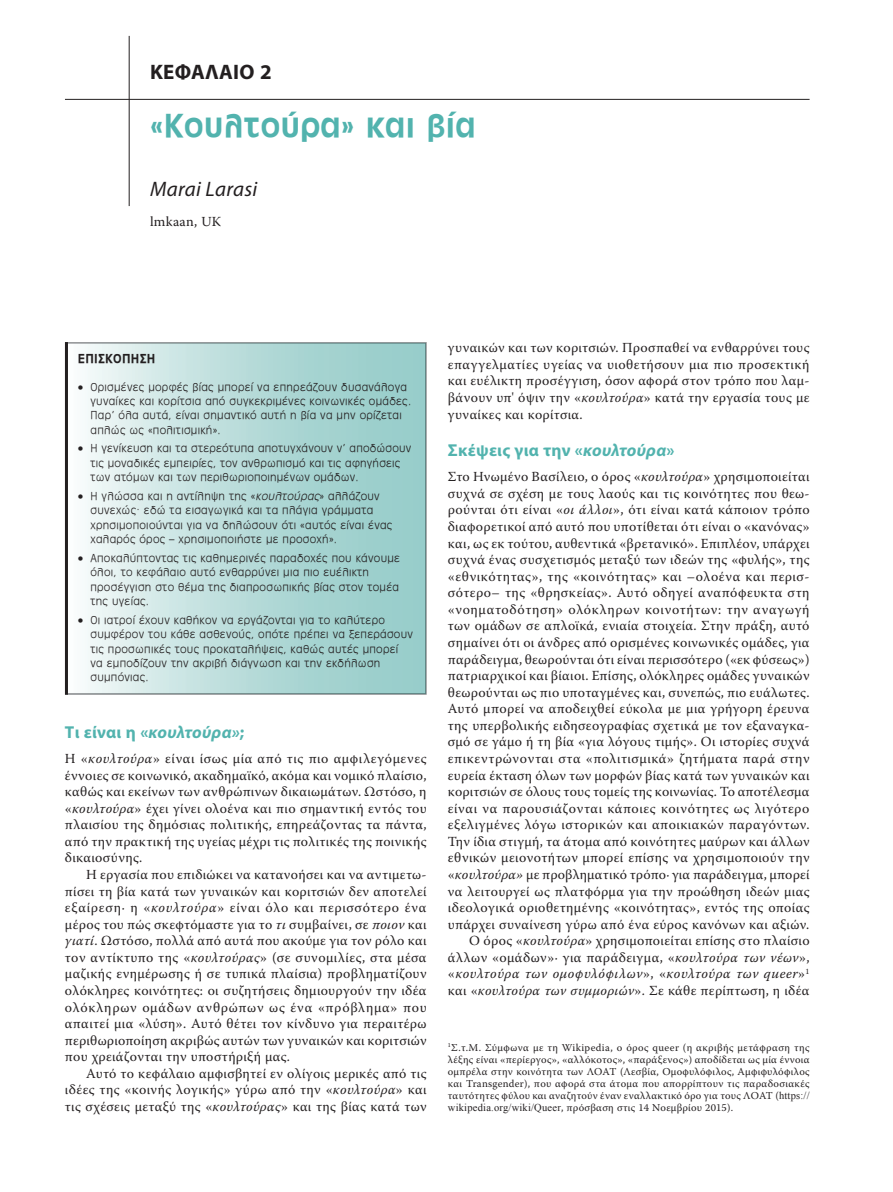
<style>
.page{position:relative;width:893px;height:1192px;background:#fff}
.page>*{position:absolute;margin:0;border:0;box-sizing:border-box;transform-origin:0 0}
.t1{font:34.5px "UB Antique Olive Bold";letter-spacing:.02em;color:#52b3ae}
.t2{font:italic 21px "Myriad Pro";letter-spacing:.015em;color:#231f20}
.t3{font:700 21px "Myriad Pro";letter-spacing:.015em;color:#231f20}
.t4{font:700 17.25px "Myriad Pro";letter-spacing:.015em;color:#52b3ae}
.t5{font:13.8px/16.5px "Warnock Pro";letter-spacing:.025em;color:#231f20;text-align:justify}
.t6{font:13.5px "UB Antique Olive Bold";letter-spacing:.02em;color:#231f20}
.t7{font:300 12px/14.4px "UB Antique Olive";letter-spacing:.02em;color:#231f20}
.t8{font:10.5px/12px "Warnock Pro";letter-spacing:.02em;color:#231f20;text-align:justify}
.s1{font-family:"UB Antique Olive Light Italic";font-weight:400}
.s2{font-style:italic}
.s3{font-family:"Times New Roman"}
</style>
<div class="page">
<hr style="left:65px;top:99px;width:744px;height:1px;background:#231f20">
<hr style="left:129px;top:36px;width:1px;height:170px;background:#231f20">
<img style="left:68px;top:343px;width:358px;height:351px">
<hr style="left:65px;top:342px;width:3px;height:352px;background:#231f20">
<h2 class="t3" style="left:150px;top:58px;width:123px">ΚΕΦΑΛΑΙΟ 2</h2>
<h1 class="t1" style="left:150px;top:108px;width:327px">«Κουλτούρα» και βία</h1>
<h2 class="t2" style="left:150px;top:176px;width:109px">Marai Larasi</h2>
<p class="t5" style="left:150px;top:213px;width:73px">lmkaan, UK</p>
<p class="t6" style="left:78px;top:352px;width:79px">ΕΠΙΣΚΟΠΗΣΗ</p>
<p class="t7" style="left:90px;top:379px;width:322px;text-indent:-13px">• Ορισμένες μορφές βίας μπορεί να επηρεάζουν δυσανάλογα γυναίκες και κορίτσια από συγκεκριμένες κοινωνικές ομάδες.<br>Παρ' όλα αυτά, είναι σημαντικό αυτή η βία να μην ορίζεται απλώς ως «πολιτισμική».</p>
<p class="t7" style="left:90px;top:441px;width:322px;text-indent:-13px">• Η γενίκευση και τα στερεότυπα αποτυγχάνουν ν' αποδώσουν τις μοναδικές εμπειρίες, τον ανθρωπισμό και τις αφηγήσεις των ατόμων και των περιθωριοποιημένων ομάδων.</p>
<p class="t7" style="left:90px;top:489px;width:303px;text-indent:-13px">• Η γλώσσα και η αντίληψη της «<span class="s1">κουλτούρας</span>» αλλάζουν συνεχώς· εδώ τα εισαγωγικά και τα πλάγια γράμματα χρησιμοποιούνται για να δηλώσουν ότι «αυτός είναι ένας χαλαρός όρος – χρησιμοποιήστε με προσοχή».</p>
<p class="t7" style="left:90px;top:551px;width:311px;text-indent:-13px">• Αποκαλύπτοντας τις καθημερινές παραδοχές που κάνουμε όλοι, το κεφάλαιο αυτό ενθαρρύνει μια πιο ευέλικτη προσέγγιση στο θέμα της διαπροσωπικής βίας στον τομέα της υγείας.</p>
<p class="t7" style="left:90px;top:612px;width:324px;text-indent:-13px">• Οι ιατροί έχουν καθήκον να εργάζονται για το καλύτερο συμφέρον του κάθε ασθενούς, οπότε πρέπει να ξεπεράσουν τις προσωπικές τους προκαταλήψεις, καθώς αυτές μπορεί να εμποδίζουν την ακριβή διάγνωση και την εκδήλωση συμπόνιας.</p>
<p class="t4" style="left:65px;top:720px;width:181px">Τι είναι η «<span class="s2">κουλτούρα»</span>;</p>
<p class="t5" style="left:65px;top:750px;width:363px">Η «<span class="s2">κουλτούρα</span>» είναι ίσως μία από τις πιο αμφιλεγόμενες έννοιες σε κοινωνικό, ακαδημαϊκό, ακόμα και νομικό πλαίσιο, καθώς και εκείνων των ανθρώπινων δικαιωμάτων. Ωστόσο, η «<span class="s2">κουλτούρα</span>» έχει γίνει ολοένα και πιο σημαντική εντός του πλαισίου της δημόσιας πολιτικής, επηρεάζοντας τα πάντα, από την πρακτική της υγείας μέχρι τις πολιτικές της ποινικής δικαιοσύνης.</p>
<p class="t5" style="left:65px;top:865px;width:363px;text-indent:21px">Η εργασία που επιδιώκει να κατανοήσει και να αντιμετω&shy;πίσει τη βία κατά των γυναικών και κοριτσιών δεν αποτελεί εξαίρεση· η «<span class="s2">κουλτούρα</span>» είναι όλο και περισσότερο ένα μέρος του πώς σκεφτόμαστε για το <span class="s2">τι</span> συμβαίνει, σε <span class="s2">ποιον</span> και <span class="s2">γιατί</span>. Ωστόσο, πολλά από αυτά που ακούμε για τον ρόλο και τον αντίκτυπο της «<span class="s2">κουλτούρας</span>» (σε συνομιλίες, στα μέσα μαζικής ενημέρωσης ή σε τυπικά πλαίσια) προβληματίζουν ολόκληρες κοινότητες: οι συζητήσεις δημιουργούν την ιδέα ολόκληρων ομάδων ανθρώπων ως ένα «πρόβλημα» που απαιτεί μια «λύση». Αυτό θέτει τον κίνδυνο για περαιτέρω περιθωριοποίηση ακριβώς αυτών των γυναικών και κοριτσιών που χρειάζονται την υποστήριξή μας.</p>
<p class="t5" style="left:65px;top:1064px;width:363px;text-indent:21px">Αυτό το κεφάλαιο αμφισβητεί εν ολίγοις μερικές από τις ιδέες της «κοινής λογικής» γύρω από την «<span class="s2">κουλτούρα</span>» και τις σχέσεις μεταξύ της «<span class="s2">κουλτούρας</span>» και της βίας κατά των</p>
<p class="t5" style="left:448px;top:339px;width:363px">γυναικών και των κοριτσιών. Προσπαθεί να ενθαρρύνει τους επαγγελματίες υγείας να υιοθετήσουν μια πιο προσεκτική και ευέλικτη προσέγγιση, όσον αφορά στον τρόπο που λαμ&shy;βάνουν υπ' όψιν την «<span class="s2">κουλτούρα</span>» κατά την εργασία τους με γυναίκες και κορίτσια.</p>
<p class="t4" style="left:448px;top:439px;width:228px">Σκέψεις για την «<span class="s2">κουλτούρα</span>»</p>
<p class="t5" style="left:448px;top:468px;width:363px;text-align:right">Στο Ηνωμένο Βασίλειο, ο όρος «<span class="s2">κουλτούρα</span>» χρησιμοποιείται συχνά σε σχέση με τους λαούς και τις κοινότητες που θεω&shy;ρούνται ότι είναι «<span class="s2">οι άλλοι</span>», ότι είναι κατά κάποιον τρόπο διαφορετικοί από αυτό που υποτίθεται ότι είναι ο «κανόνας» και, ως εκ τούτου, αυθεντικά «βρετανικό». Επιπλέον, υπάρχει συχνά ένας συσχετισμός μεταξύ των ιδεών της «φυλής», της «εθνικότητας», της «κοινότητας» και –ολοένα και περισ&shy;σότερο– της «θρησκείας». Αυτό οδηγεί αναπόφευκτα στη «νοηματοδότηση» ολόκληρων κοινοτήτων: την αναγωγή των ομάδων σε απλοϊκά, ενιαία στοιχεία. Στην πράξη, αυτό σημαίνει ότι οι άνδρες από ορισμένες κοινωνικές ομάδες, για παράδειγμα, θεωρούνται ότι είναι περισσότερο («εκ φύσεως») πατριαρχικοί και βίαιοι. Επίσης, ολόκληρες ομάδες γυναικών θεωρούνται ως πιο υποταγμένες και, συνεπώς, πιο ευάλωτες.<br>Αυτό μπορεί να αποδειχθεί εύκολα με μια γρήγορη έρευνα της υπερβολικής ειδησεογραφίας σχετικά με τον εξαναγκα&shy;σμό σε γάμο ή τη βία «για λόγους τιμής». Οι ιστορίες συχνά επικεντρώνονται στα «πολιτισμικά» ζητήματα παρά στην ευρεία έκταση όλων των μορφών βίας κατά των γυναικών και κοριτσιών σε όλους τους τομείς της κοινωνίας. Το αποτέλεσμα είναι να παρουσιάζονται κάποιες κοινότητες ως λιγότερο εξελιγμένες λόγω ιστορικών και αποικιακών παραγόντων.<br>Την ίδια στιγμή, τα άτομα από κοινότητες μαύρων και άλλων εθνικών μειονοτήτων μπορεί επίσης να χρησιμοποιούν την «<span class="s2">κουλτούρα»</span> με προβληματικό τρόπο· για παράδειγμα, μπορεί να λειτουργεί ως πλατφόρμα για την προώθηση ιδεών μιας ιδεολογικά οριοθετημένης «κοινότητας», εντός της οποίας υπάρχει συναίνεση γύρω από ένα εύρος κανόνων και αξιών.<br>Ο όρος «<span class="s2">κουλτούρα</span>» χρησιμοποιείται επίσης στο πλαίσιο άλλων «ομάδων»· για παράδειγμα, «<span class="s2">κουλτούρα των νέων</span>», «<span class="s2">κουλτούρα των ομοφυλόφιλων</span>», «<span class="s2">κουλτούρα των queer</span>»<sup>1 </sup>και «<span class="s2">κουλτούρα των συμμοριών</span>». Σε κάθε περίπτωση, η ιδέα</p>
<p class="t8" style="left:448px;top:1041px;width:363px"><sup>1</sup>Σ.τ.Μ. Σύμφωνα με τη Wikipedia, ο όρος queer (η ακριβής μετάφραση της λέξης είναι «περίεργος», «αλλόκοτος», «παράξενος») αποδίδεται ως μία έννοια ομπρέλα στην κοινότητα των ΛΟΑΤ (Λεσβία, Ομοφυλόφιλος, Αμφιφυλόφιλος και Transgender), που αφορά στα άτομα που απορρίπτουν τις παραδοσιακές ταυτότητες φύλου και αναζητούν έναν εναλλακτικό όρο για τους ΛΟΑΤ (<span class="s3">https:// wikipedia.org/wiki/Queer</span>, πρόσβαση στις 14 Νοεμβρίου 2015).</p>
</div>
